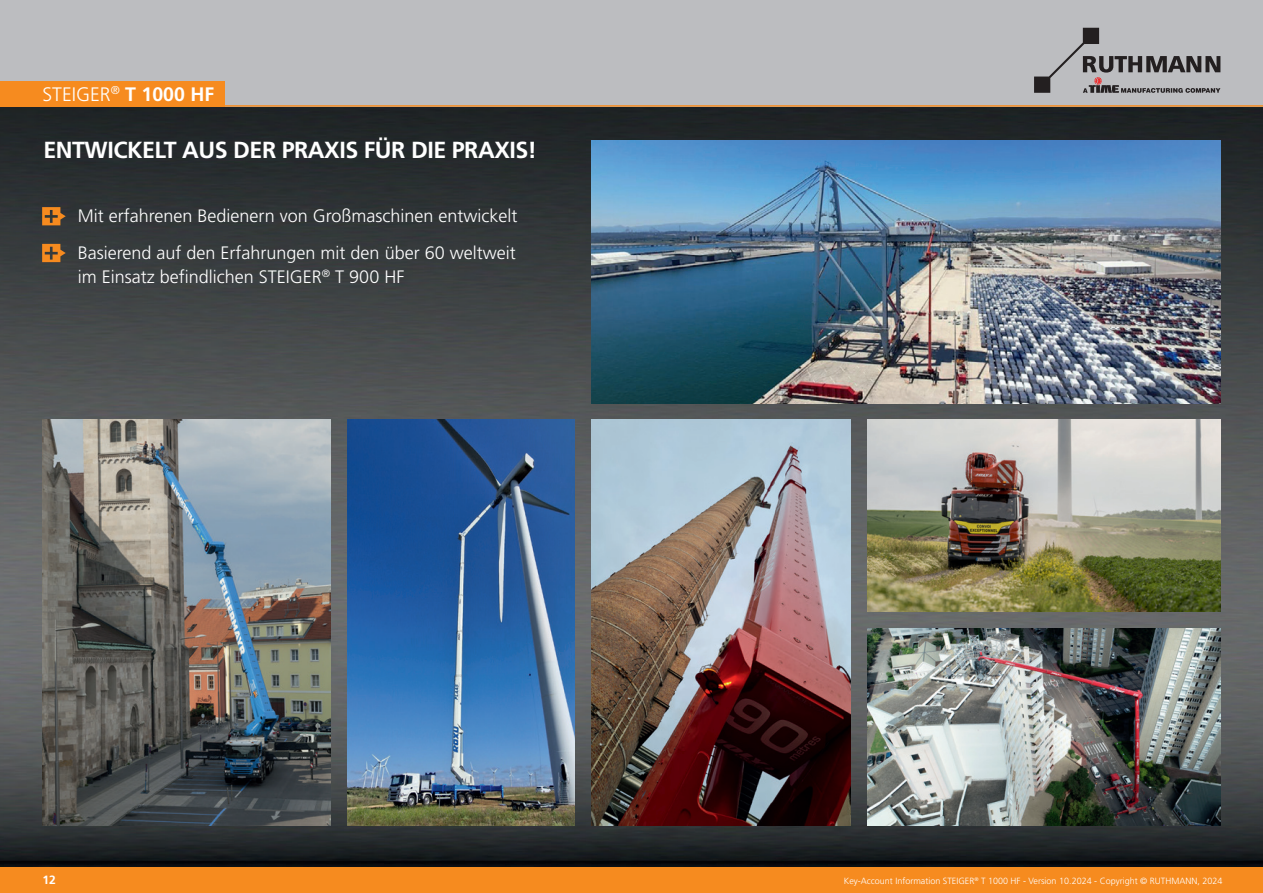
<style>
.page{position:relative;width:1263px;height:893px;background:#fff}
.page>*{position:absolute;margin:0;border:0;box-sizing:border-box;transform-origin:0 0}
.t1{font:700 23.25px "Frutiger";letter-spacing:-.02em;color:#fff}
.t2{font:300 19.5px "Frutiger";color:#fff}
.t3{font:300 18px/24px "Frutiger";color:#fff}
.t4{font:700 12px "Frutiger";color:#fff}
.t5{font:300 9px "Frutiger";color:#fff}
.s1{font-weight:700}
</style>
<div class="page">
<img style="left:0;top:107px;width:1263px;height:760px">
<div style="left:0;top:0;width:1263px;height:106px;background:#bcbdc0"></div>
<div style="left:0;top:81px;width:225px;height:25px;background:#f68b1f"></div>
<hr style="left:0;top:105px;width:1263px;height:2px;background:#f68b1f">
<svg style="left:1034px;top:28px;width:186px;height:65px"></svg>
<div style="left:0;top:867px;width:1263px;height:26px;background:#f68b1f"></div>
<svg style="left:42px;top:207px;width:24px;height:18px"></svg>
<svg style="left:42px;top:244px;width:24px;height:18px"></svg>
<img style="left:42px;top:420px;width:289px;height:405px">
<img style="left:348px;top:420px;width:227px;height:405px">
<img style="left:592px;top:420px;width:258px;height:405px">
<img style="left:867px;top:629px;width:353px;height:197px">
<img style="left:867px;top:420px;width:353px;height:192px">
<img style="left:592px;top:140px;width:628px;height:264px">
<p class="t2" style="left:43px;top:83px;width:173px">STEIGER<sup>®</sup> <span class="s1">T 1000 HF</span></p>
<p class="t1" style="left:43px;top:136px;width:495px">ENTWICKELT AUS DER PRAXIS FÜR DIE PRAXIS!</p>
<p class="t3" style="left:78px;top:204px;width:441px">Mit erfahrenen Bedienern von Großmaschinen entwickelt</p>
<p class="t3" style="left:78px;top:241px;width:439px">Basierend auf den Erfahrungen mit den über 60 weltweit im Einsatz befindlichen STEIGER<sup>®</sup> T 900 HF</p>
<p class="t4" style="left:43px;top:872px;width:15px">12</p>
<p class="t5" style="left:844px;top:875px;width:380px">Key-Account Information STEIGER<sup>®</sup> T 1000 HF - Version 10.2024 - Copyright © RUTHMANN, 2024</p>
</div>
